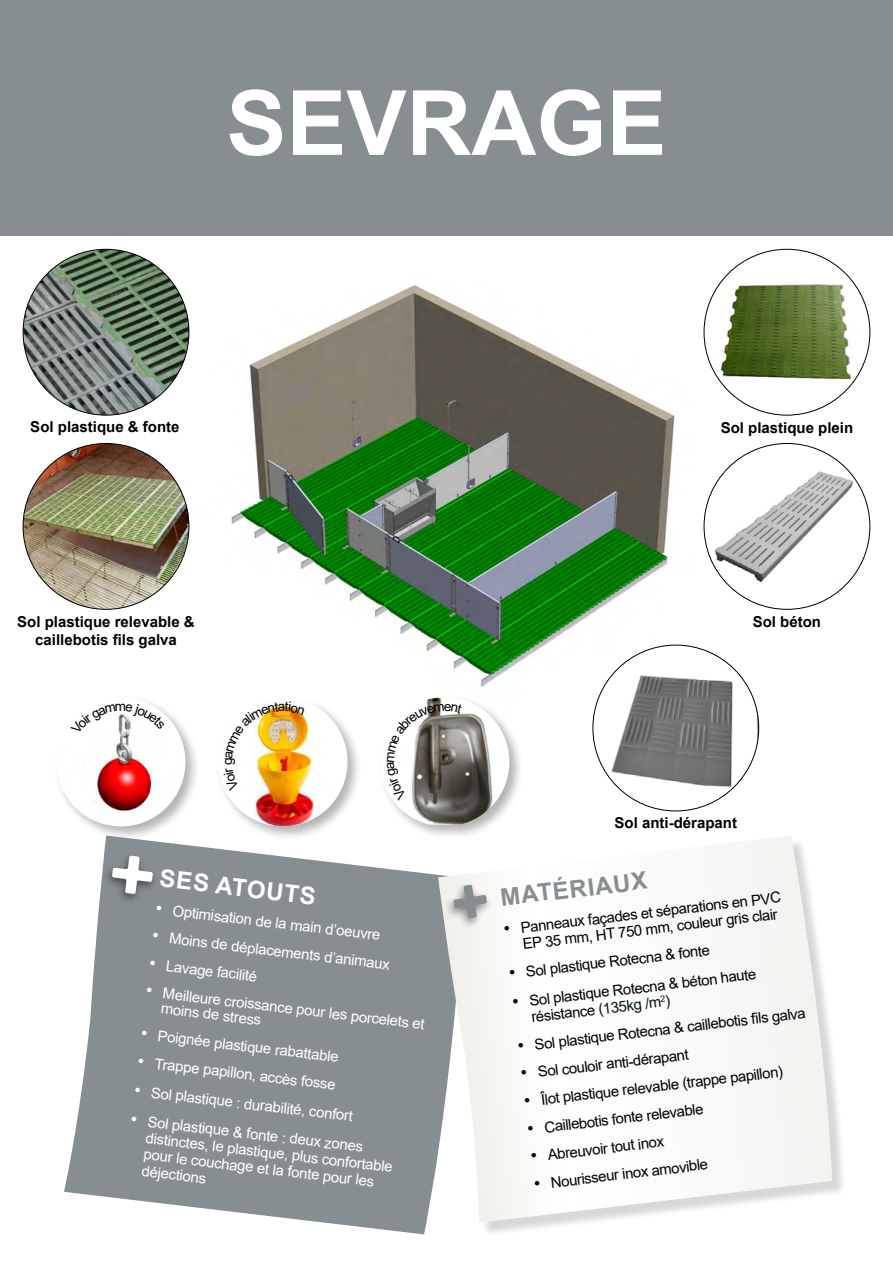
<style>
.page{position:relative;width:893px;height:1263px;background:#fff}
.page>*{position:absolute;margin:0;border:0;box-sizing:border-box;transform-origin:0 0}
.t1{font:700 90px "Arial";color:#fff}
.t2{font:700 24px "Arial";color:#fff}
.t3{font:700 24px "Arial";color:#878e91}
.t4{font:15px/16.6px "Arial";color:#fff}
.t5{font:15px/16.6px "Arial";color:#020203}
.t6{font:700 15px/18px "Arial";color:#000;text-align:center}
.s1{font-size:18px}
.s2{color:#031719}
</style>
<div class="page">
<div style="left:0;top:0;width:893px;height:235px;background:#878e91"></div>
<img style="left:119px;top:274px;width:666px;height:413px">
<div style="left:53px;top:694px;width:147px;height:147px;background:#000;opacity:.3"></div>
<img style="left:56px;top:697px;width:129px;height:129px;border-radius:65px">
<div style="left:215px;top:699px;width:147px;height:142px;background:#000;opacity:.3"></div>
<img style="left:218px;top:703px;width:130px;height:123px">
<div style="left:377px;top:694px;width:147px;height:146px;background:#000;opacity:.3"></div>
<img style="left:380px;top:697px;width:129px;height:128px">
<img style="left:23px;top:249px;width:166px;height:166px;border-radius:83px">
<img style="left:23px;top:443px;width:166px;height:166px;border-radius:83px">
<img style="left:704px;top:471px;width:166px;height:112px">
<img style="left:593px;top:674px;width:166px;height:112px">
<img style="left:704px;top:284px;width:166px;height:95px">
<svg style="left:64px;top:835px;width:374px;height:399px;fill:#878e91"></svg>
<div style="left:101px;top:851px;width:57px;height:55px;background:#000;opacity:.47"></div>
<svg style="left:112px;top:855px;width:41px;height:39px"></svg>
<div style="left:441px;top:838px;width:406px;height:399px;background:#000;opacity:.16"></div>
<svg style="left:438px;top:835px;width:394px;height:388px"></svg>
<div style="left:443px;top:880px;width:50px;height:50px;background:#000;opacity:.47"></div>
<svg style="left:453px;top:885px;width:34px;height:33px"></svg>
<svg style="left:71px;top:704px;width:94px;height:30px"></svg>
<img style="left:224px;top:702px;width:81px;height:89px">
<svg style="left:387px;top:703px;width:75px;height:98px"></svg>
<h1 class="t1" style="left:226px;top:60px;width:442px">SEVRAGE</h1>
<p class="t6" style="left:30px;top:418px;width:151px">Sol plastique &amp; fonte</p>
<p class="t6" style="left:721px;top:418px;width:134px">Sol plastique plein</p>
<p class="t6" style="left:17px;top:613px;width:179px">Sol plastique relevable &amp; caillebotis fils galva</p>
<p class="t6" style="left:753px;top:613px;width:70px">Sol béton</p>
<h2 class="t2" style="left:162px;top:861px;width:158px;rotate:7deg">SES ATOUTS</h2>
<p class="t4" style="left:157px;top:900px;width:228px;rotate:7deg"><span class="s1">•</span> Optimisation de la main d’oeuvre</p>
<p class="t4" style="left:154px;top:927px;width:240px;rotate:7deg"><span class="s1">•</span> Moins de déplacements d’animaux</p>
<p class="t4" style="left:150px;top:955px;width:110px;rotate:7deg"><span class="s1">•</span> Lavage facilité</p>
<p class="t4" style="left:164px;top:985px;width:265px;line-height:15.3px;text-indent:-17px;rotate:7deg"><span class="s1">•</span> Meilleure croissance pour les porcelets et moins de stress</p>
<p class="t4" style="left:142px;top:1025px;width:201px;rotate:7deg"><span class="s1">•</span> Poignée plastique rabattable</p>
<p class="t4" style="left:139px;top:1052px;width:201px;rotate:7deg"><span class="s1">•</span> Trappe papillon, accès fosse</p>
<p class="t4" style="left:135px;top:1081px;width:222px;rotate:7deg"><span class="s1">•</span> Sol plastique : durabilité, confort</p>
<p class="t4" style="left:149px;top:1112px;width:250px;text-indent:-17px;rotate:7deg"><span class="s1">•</span> Sol plastique &amp; fonte : deux zones distinctes, le plastique, plus confortable pour le couchage et la fonte pour les déjections</p>
<p class="t6" style="left:614px;top:814px;width:124px">Sol anti-dérapant</p>
<h2 class="t3" style="left:498px;top:881px;width:149px;rotate:-7deg">MATÉRIAUX</h2>
<p class="t5" style="left:520px;top:920px;width:263px;text-indent:-17px;rotate:-7deg"><span class="s1">•</span> Panneaux façades et séparations en PVC<br>EP 35 mm, HT 750 mm, couleur gris clair</p>
<p class="t5" style="left:508px;top:966px;width:204px;rotate:-7deg"><span class="s1">•</span> Sol plastique Rotecna &amp; fonte</p>
<p class="t5" style="left:528px;top:993px;width:230px;line-height:16.2px;text-indent:-17px;rotate:-7deg"><span class="s1">•</span> Sol plastique Rotecna &amp; béton haute résistance <span class="s2">(135kg /m</span><sup>2</sup><span class="s2">)</span></p>
<p class="t5" style="left:517px;top:1039px;width:291px;rotate:-7deg"><span class="s1">•</span> Sol plastique Rotecna &amp; caillebotis fi ls galva</p>
<p class="t5" style="left:520px;top:1066px;width:170px;rotate:-7deg"><span class="s1">•</span> Sol couloir anti-dérapant</p>
<p class="t5" style="left:523px;top:1094px;width:262px;rotate:-7deg"><span class="s1">•</span> Îlot plastique relevable (trappe papillon)</p>
<p class="t5" style="left:527px;top:1121px;width:179px;rotate:-7deg"><span class="s1">•</span> Caillebotis fonte relevable</p>
<p class="t5" style="left:530px;top:1149px;width:135px;rotate:-7deg"><span class="s1">•</span> Abreuvoir tout inox</p>
<p class="t5" style="left:533px;top:1176px;width:177px;rotate:-7deg"><span class="s1">•</span> Nourisseur inox amovible</p>
</div>
